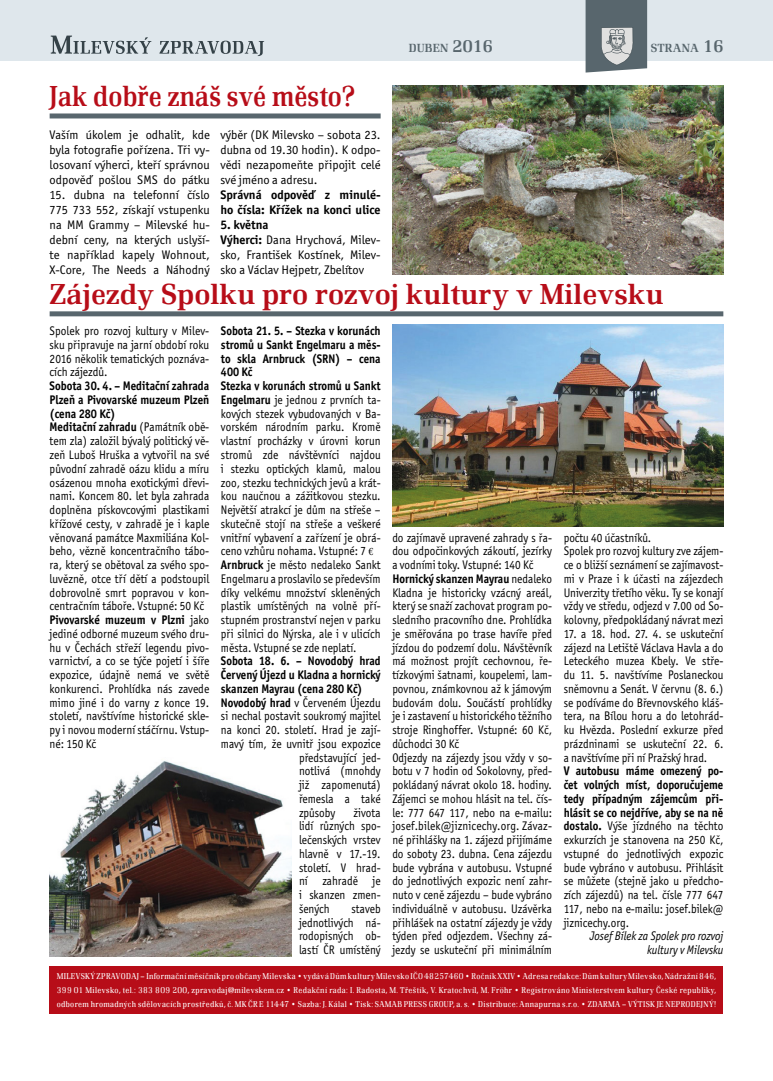
<style>
.page{position:relative;width:773px;height:1081px;background:#fff}
.page>*{position:absolute;margin:0;border:0;box-sizing:border-box;transform-origin:0 0}
.t1{font:500 30px "Renault TOT";color:#b70d18}
.t2{font:500 30px "Renault TOT";color:#b70d18;scale:.87 1}
.t3{font:12.5px/13.8px "Officina Sans Itc TOT";color:#000;text-align:justify;scale:.9 1}
.t4{font:12.5px/13.8px "Officina Sans Itc TOT";color:#000;text-align:justify;scale:.91 1}
.t5{font:12.5px/15px "Officina Sans Itc TOT";color:#000;text-align:justify}
.t6{font:700 12.5px "Officina Sans Itc TOT";color:#000;scale:.9 1}
.t7{font:700 12.5px/15px "Officina Sans Itc TOT";color:#000}
.t8{font:italic 12.5px/13.8px "Officina Sans Itc TOT";color:#000;text-align:right;scale:.9 1}
.t9{font:500 12.25px "Renault TOT";letter-spacing:.015em;color:#58666d}
.t10{font:300 8.75px/13.8px "Renault TOT";letter-spacing:.045em;color:#fff;text-align:justify;scale:.9 1}
.s1{font-weight:700}
.s2{font-size:17.5px}
.s3{font-family:"Minion Pro";font-size:11.25px}
</style>
<div class="page">
<div style="left:0;top:1px;width:772px;height:60px;background:#dfe7ec"></div>
<svg style="left:585px;top:0;width:62px;height:73px"></svg>
<svg style="left:159px;top:41px;width:105px;height:15px"></svg>
<svg style="left:51px;top:36px;width:100px;height:18px"></svg>
<div style="left:50px;top:966px;width:673px;height:47px;background:#b70d18"></div>
<div style="left:50px;top:311px;width:673px;height:5px;background:#58666d"></div>
<img style="left:392px;top:86px;width:331px;height:188px">
<div style="left:50px;top:113px;width:330px;height:5px;background:#58666d"></div>
<img style="left:392px;top:325px;width:331px;height:202px">
<img style="left:50px;top:761px;width:242px;height:196px">
<h1 class="t2" style="left:50px;top:79px;width:352px">Jak dobře znáš své město?</h1>
<p class="t5" style="left:50px;top:127px;width:162px">Vaším úkolem je odhalit, kde byla fotografie pořízena. Tři vy&shy;losovaní výherci, kteří správnou odpověď pošlou SMS do pátku</p>
<p class="t5" style="left:50px;top:187px;width:162px">15. dubna na telefonní číslo 775 733 552, získají vstupenku na MM Grammy – Milevské hu&shy;dební ceny, na kterých uslyší&shy;te například kapely Wohnout, X-Core, The N eeds a Náhodný</p>
<p class="t5" style="left:220px;top:127px;width:162px">výběr (DK Milevsko – sobota 23. dubna od 19.30 hodin). K odpo&shy;vědi nezapomeňte připojit celé své jméno a adresu.</p>
<p class="t7" style="left:220px;top:187px;width:162px">Správná odpověď z minulé&shy;ho čísla: Křížek na konci ulice</p>
<p class="t5" style="left:220px;top:217px;width:162px;text-align:left"><span class="s1">5. května<br>Výherci:</span> Dana H rychová, Milev&shy;sko, František Kostínek, Milev&shy;sko a Václav H ejpetr, Zbelítov</p>
<p class="t9" style="left:409px;top:41px;width:85px">DUBEN <span class="s2">2016</span></p>
<p class="t9" style="left:650px;top:41px;width:74px">STRANA <span class="s2">16</span></p>
<h1 class="t1" style="left:50px;top:277px;width:615px">Zájezdy Spolku pro rozvoj kultury v Milevsku</h1>
<p class="t4" style="left:50px;top:324px;width:177px">Spolek pro rozvoj kultury v Milev&shy;sku připravuje na jarní období roku 2016 několik tematických poznáva&shy;cích zájezdů.</p>
<p class="t4" style="left:50px;top:379px;width:177px;text-align:left"><span class="s1">Sobota 30. 4. – Meditační zahrada<br>Plzeň a Pivovarské muzeum Plzeň (cena 280 Kč)<br>Meditační zahradu</span> (Památník obě&shy;tem zla) založil bývalý politický vě&shy;zeň Luboš H ruška a vytvořil na své původní zahradě oázu klidu a míru osázenou mnoha exotickými dřevi&shy;nami. Koncem 80. let byla zahrada doplněna pískovcovými plastikami křížové cesty, v zahradě je i kaple věnovaná památce Maxmiliána Kol&shy;beho, vězně koncentračního tábo&shy;ra, který se obětoval za svého spo&shy;luvězně, otce tří dětí a podstoupil dobrovolně smrt popravou v kon&shy;centračním táboře. Vstupné: 50 Kč<br><span class="s1">Pivovarské muzeum v Plzni</span> jako jediné odborné muzeum svého dru&shy;hu v Čechách střeží legendu pivo&shy;varnictví, a co se týče pojetí i šíře expozice, údajně nemá ve světě konkurenci. Prohlídka nás zavede mimo jiné i do varny z konce 19. století, navštívíme historické skle&shy;py i novou moderní stáčírnu. Vstup&shy;né: 150 Kč</p>
<p class="t3" style="left:221px;top:324px;width:179px;text-align:left"><span class="s1">Sobota 21. 5. – Stezka v korunách stromů u Sankt Engelmaru a měs&shy;to skla Arnbruck (SRN ) – cena<br>400 Kč<br>Stezka v korunách stromů u Sankt<br>Engelmaru</span> je jednou z prvních ta&shy;kových stezek vybudovaných v Ba&shy;vorském národním parku. Kromě vlastní procházky v úrovni korun stromů zde návštěvníci najdou i stezku optických klamů, malou zoo, stezku technických jevů a krát&shy;kou naučnou a zážitkovou stezku.<br>N ejvětší atrakcí je dům na střeše – skutečně stojí na střeše a veškeré vnitřní vybavení a zařízení je obrá&shy;ceno vzhůru nohama. Vstupné: 7 <span class="s3">€<br></span><span class="s1">Arnbruck</span> je město nedaleko Sankt<br>Engelmaru a proslavilo se především díky velkému množství skleněných plastik umístěných na volně pří&shy;stupném prostranství nejen v parku při silnici do Nýrska, ale i v ulicích města. Vstupné se zde neplatí.</p>
<p class="t6" style="left:221px;top:653px;width:179px">Sobota 18. 6. – Novodobý hrad</p>
<p class="t6" style="left:221px;top:667px;width:179px">Červený Újezd u Kladna a hornický</p>
<p class="t6" style="left:221px;top:681px;width:159px">skanzen Mayrau (cena 280 Kč)</p>
<p class="t3" style="left:221px;top:695px;width:179px"><span class="s1">Novodobý hrad</span> v Červeném Újezdu</p>
<p class="t3" style="left:221px;top:709px;width:179px">si nechal postavit soukromý majitel</p>
<p class="t3" style="left:221px;top:723px;width:179px">na konci 20. století. H rad je zají-</p>
<p class="t3" style="left:221px;top:737px;width:179px">mavý tím, že uvnitř jsou expozice</p>
<p class="t3" style="left:299px;top:750px;width:92px">představující jed-</p>
<p class="t3" style="left:299px;top:764px;width:92px">notlivá (mnohdy</p>
<p class="t3" style="left:299px;top:778px;width:92px">již zapomenutá)</p>
<p class="t3" style="left:299px;top:792px;width:92px">řemesla a také</p>
<p class="t3" style="left:299px;top:805px;width:42px">způsoby</p>
<p class="t3" style="left:392px;top:530px;width:179px;text-align:left">do zajímavě upravené zahrady s řa&shy;dou odpočinkových zákoutí, jezírky a vodními toky. Vstupné: 140 Kč<br><span class="s1">H ornický skanzen Mayrau</span> nedaleko Kladna je historicky vzácný areál, který se snaží zachovat program po&shy;sledního pracovního dne. Prohlídka je směřována po trase havíře před jízdou do podzemí dolu. N ávštěvník má možnost projít cechovnou, ře&shy;tízkovými šatnami, koupelemi, lam&shy;povnou, známkovnou až k jámovým budovám dolu. Součástí prohlídky je i zastavení u historického těžního stroje Ringhoffer. Vstupné: 60 Kč, důchodci 30 Kč<br>Odjezdy na zájezdy jsou vždy v so&shy;botu v 7 hodin od Sokolovny, před&shy;pokládaný návrat okolo 18. hodiny.<br>Zájemci se mohou hlásit na tel. čís&shy;le: 777 647 117, nebo na e-mailu: josef.bilek@jiznicechy.org. Závaz&shy;né přihlášky na 1. zájezd přijímáme do soboty 23. dubna. Cena zájezdu bude vybrána v autobusu. Vstupné do jednotlivých expozic není zahr&shy;nuto v ceně zájezdu – bude vybráno individuálně v autobusu. Uzávěrka přihlášek na ostatní zájezdy je vždy týden před odjezdem. Všechny zá&shy;jezdy se uskuteční při minimálním</p>
<p class="t3" style="left:563px;top:530px;width:179px;text-align:left">počtu 40 účastníků.<br>Spolek pro rozvoj kultury zve zájem&shy;ce o bližší seznámení se zajímavost&shy;mi v Praze i k účasti na zájezdech Univerzity třetího věku. Ty se konají vždy ve středu, odjezd v 7.00 od So&shy;kolovny, předpokládaný návrat mezi</p>
<p class="t3" style="left:563px;top:627px;width:179px">17. a 18. hod. 27. 4. se uskuteční zájezd na Letiště Václava H avla a do Leteckého muzea Kbely. Ve stře&shy;du 11. 5. navštívíme Poslaneckou sněmovnu a Senát. V červnu (8. 6.) se podíváme do Břevnovského kláš&shy;tera, na Bílou horu a do letohrád&shy;ku Hvězda. Poslední exkurze před prázdninami se uskuteční 22. 6. a navštívíme při ní Pražský hrad.</p>
<p class="t3" style="left:563px;top:764px;width:179px"><span class="s1">V autobusu máme omezený po&shy;čet volných míst, doporučujeme tedy případným zájemcům při&shy;hlásit se co nejdříve, aby se na ně dostalo.</span> Výše jízdného na těchto exkurzích je stanovena na 250 Kč, vstupné do jednotlivých expozic bude vybráno v autobusu. Přihlásit se můžete (stejně jako u předcho&shy;zích zájezdů) na tel. čísle 777 647<br>117, nebo na e-mailu: josef.bilek@ jiznicechy.org.</p>
<p class="t8" style="left:589px;top:929px;width:150px">Josef Bílek za Spolek pro rozvoj kultury v Milevsku</p>
<p class="t3" style="left:299px;top:805px;width:92px;text-indent:54px">života lidí různých spo&shy;lečenských vrstev hlavně v 17.-19. století. V hrad&shy;ní zahradě je i skanzen zmen&shy;šených</p>
<p class="t3" style="left:299px;top:902px;width:92px;text-indent:52px">staveb jednotlivých ná&shy;rodopisných ob&shy;lastí ČR umístěný</p>
<p class="t10" style="left:57px;top:969px;width:734px">MILEVSKÝ ZPRAVODAJ – Informační měsíčník pro občany Milevska • vydává Dům kultury Milevsko IČO 48257460 • Ročník XXIV • Adresa redakce: Dům kultury Milevsko, Nádražní 846, 399 01 Milevsko, tel.: 383 809 200, zpravodaj@milevskem.cz • Redakční rada: I. Radosta, M. Třeštík, V. Kratochvíl, M. Fröhr • Registrováno Ministerstvem kultury České republiky, odborem hromadných sdělovacích prostředků, č. MK ČR E 11447 • Sazba: J. Kálal • Tisk: SAMAB PRESS GROUP, a. s. • Distribuce: Annapurna s.r.o. • ZDARMA – VÝTISK JE NEPRODEJNÝ!</p>
</div>
